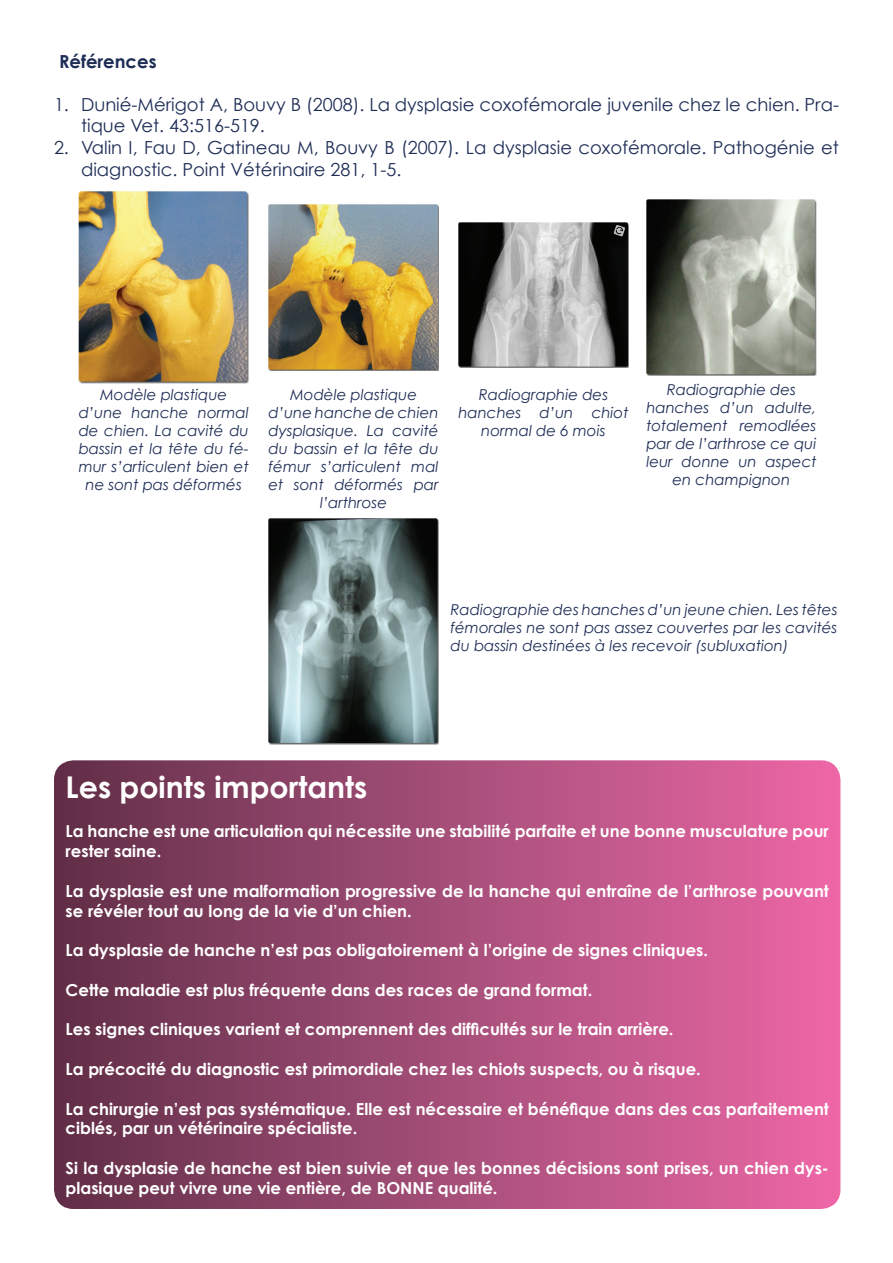
<style>
.page{position:relative;width:893px;height:1263px;background:#fff}
.page>*{position:absolute;margin:0;border:0;box-sizing:border-box;transform-origin:0 0}
.t1{font:700 30px "Century Gothic";color:#fff}
.t2{font:18px/21.6px "Century Gothic";color:#1e2d55}
.t3{font:700 18px "Century Gothic";color:#1e2d55}
.t4{font:700 16.5px/19.8px "Century Gothic";color:#fff}
.t5{font:italic 15px/18px "Century Gothic";color:#1e2d55;text-align:center}
</style>
<div class="page">
<svg style="left:58px;top:764px;width:781px;height:443px;background:#a54c77"></svg>
<div style="left:54px;top:760px;width:786px;height:449px;border:3px solid #fff;border-radius:18px"></div>
<img style="left:79px;top:191px;width:170px;height:193px">
<img style="left:458px;top:222px;width:170px;height:145px">
<img style="left:269px;top:204px;width:170px;height:167px">
<img style="left:269px;top:518px;width:170px;height:227px">
<img style="left:646px;top:200px;width:170px;height:175px">
<p class="t3" style="left:59px;top:50px;width:99px">Références</p>
<p class="t2" style="left:81px;top:93px;width:759px;text-indent:-27px">1. Dunié-Mérigot A, Bouvy B (2008). La dysplasie coxofémorale juvenile chez le chien. Pra&shy;tique Vet. 43:516-519.</p>
<p class="t2" style="left:81px;top:136px;width:759px;text-indent:-27px">2. Valin I, Fau D, Gatineau M, Bouvy B (2007). La dysplasie coxofémorale. Pathogénie et diagnostic. Point Vétérinaire 281, 1-5.</p>
<p class="t5" style="left:79px;top:385px;width:172px">Modèle plastique d’une hanche normal de chien. La cavité du bassin et la tête du fé&shy;mur s’articulent bien et ne sont pas déformés</p>
<p class="t5" style="left:269px;top:385px;width:172px">Modèle plastique d’une hanche de chien dysplasique. La cavité du bassin et la tête du fémur s’articulent mal et sont déformés par l’arthrose</p>
<p class="t5" style="left:646px;top:380px;width:172px">Radiographie des hanches d’un adulte, totalement remodlées par de l’arthrose ce qui leur donne un aspect en champignon</p>
<p class="t5" style="left:458px;top:385px;width:172px">Radiographie des hanches d’un chiot normal de 6 mois</p>
<p class="t5" style="left:450px;top:600px;width:388px;text-align:justify">Radiographie des hanches d’un jeune chien. Les têtes fémorales ne sont pas assez couvertes par les cavités du bassin destinées à les recevoir (subluxation)</p>
<h1 class="t1" style="left:66px;top:768px;width:303px">Les points importants</h1>
<p class="t4" style="left:66px;top:821px;width:765px">La hanche est une articulation qui nécessite une stabilité parfaite et une bonne musculature pour rester saine.</p>
<p class="t4" style="left:66px;top:880px;width:765px">La dysplasie est une malformation progressive de la hanche qui entraîne de l’arthrose pouvant se révéler tout au long de la vie d’un chien.</p>
<p class="t4" style="left:66px;top:940px;width:644px">La dysplasie de hanche n’est pas obligatoirement à l’origine de signes cliniques.</p>
<p class="t4" style="left:66px;top:979px;width:528px">Cette maladie est plus fréquente dans des races de grand format.</p>
<p class="t4" style="left:66px;top:1019px;width:609px">Les signes cliniques varient et comprennent des difficultés sur le train arrière.</p>
<p class="t4" style="left:66px;top:1059px;width:637px">La précocité du diagnostic est primordiale chez les chiots suspects, ou à risque.</p>
<p class="t4" style="left:66px;top:1098px;width:765px">La chirurgie n’est pas systématique. Elle est nécessaire et bénéfique dans des cas parfaitement ciblés, par un vétérinaire spécialiste.</p>
<p class="t4" style="left:66px;top:1158px;width:765px">Si la dysplasie de hanche est bien suivie et que les bonnes décisions sont prises, un chien dys&shy;plasique peut vivre une vie entière, de BONNE qualité.</p>
</div>
